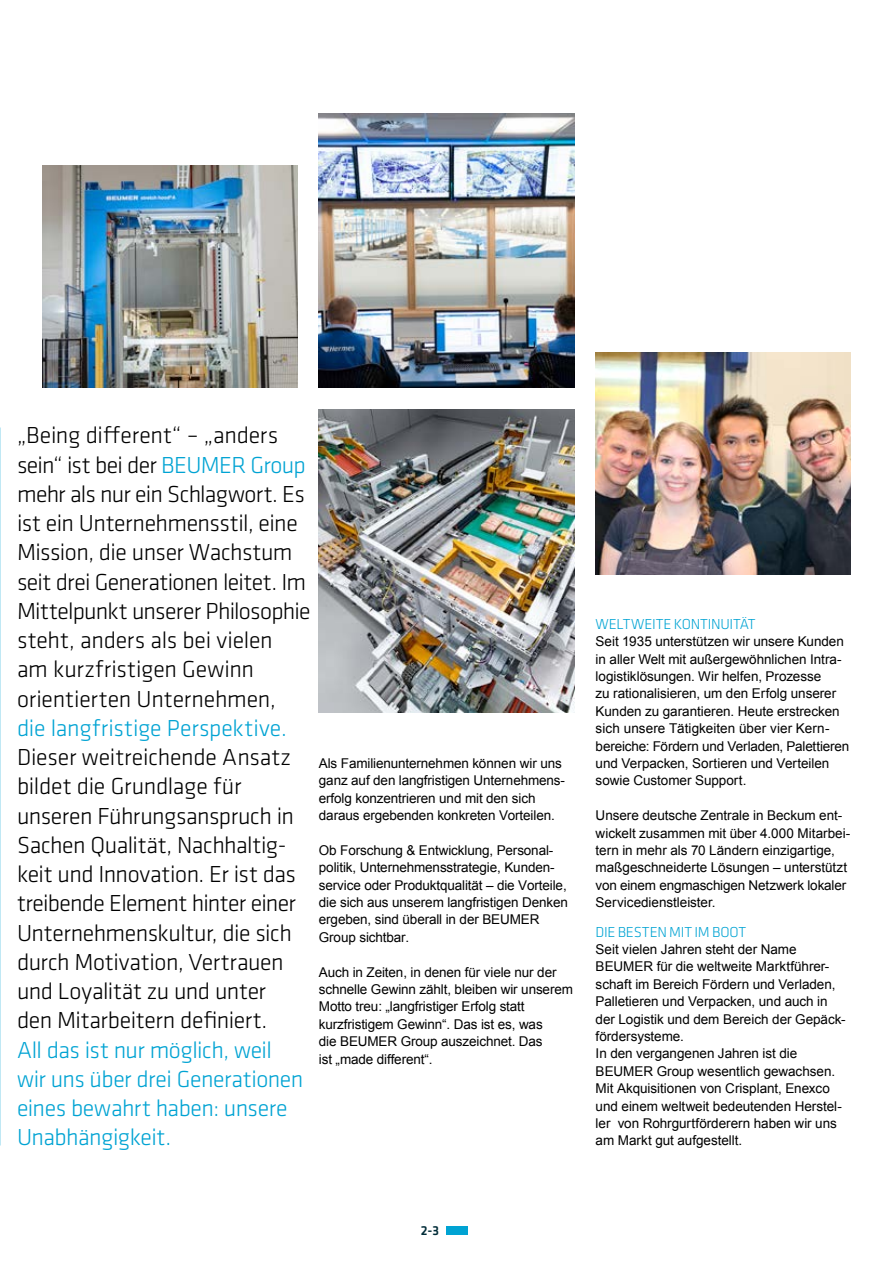
<style>
.page{position:relative;width:893px;height:1263px;background:#fff}
.page>*{position:absolute;margin:0;border:0;box-sizing:border-box;transform-origin:0 0}
.t1{font:300 24px/29.2px "Klavika Basic";letter-spacing:-.02em;color:#000}
.t2{font:300 24px/29.2px "Klavika Basic";letter-spacing:-.02em;color:#00a3d3}
.t3{font:300 15px "Klavika Basic";letter-spacing:-.02em;color:#00a3d3}
.t4{font:13.5px/17.4px "Arial";letter-spacing:-.005em;color:#000}
.t5{font:500 13.5px "Klavika Basic";color:#002c38}
.s1{color:#00a3d3}
</style>
<div class="page">
<img style="left:319px;top:114px;width:255px;height:274px">
<img style="left:595px;top:353px;width:255px;height:222px">
<img style="left:319px;top:409px;width:255px;height:303px">
<div style="left:446px;top:1226px;width:22px;height:9px;background:#00a3d3"></div>
<img style="left:43px;top:166px;width:255px;height:222px">
<p class="t1" style="left:17px;top:420px;width:295px">„Being different“ – „anders sein“ ist bei der <span class="s1">BEUMER Group </span>mehr als nur ein Schlagwort. Es ist ein Unternehmensstil, eine<br>Mission, die unser Wachstum seit drei Generationen leitet. Im<br>Mittelpunkt unserer Philosophie steht, anders als bei vielen<br>am kurzfristigen Gewinn orientierten Unternehmen,</p>
<h1 class="t2" style="left:17px;top:713px;width:271px">die langfristige Perspektive.</h1>
<p class="t1" style="left:17px;top:742px;width:280px">Dieser weitreichende Ansatz bildet die Grundlage für unseren Führungsanspruch in<br>Sachen Qualität, Nachhaltig&shy;keit und Innovation. Er ist das treibende Element hinter einer<br>Unternehmenskultur, die sich durch Motivation, Vertrauen und Loyalität zu und unter den Mitarbeitern definiert.</p>
<h1 class="t2" style="left:17px;top:1035px;width:288px">All das ist nur möglich, weil wir uns über drei Generationen eines bewahrt haben: unsere<br>Unabhängigkeit.</h1>
<p class="t4" style="left:319px;top:754px;width:248px">Als Familienunternehmen können wir uns ganz auf den langfristigen Unternehmens&shy;erfolg konzentrieren und mit den sich daraus ergebenden konkreten Vorteilen.</p>
<p class="t4" style="left:319px;top:841px;width:250px">Ob Forschung &amp; Entwicklung, Personal&shy;politik, Unternehmensstrategie, Kunden&shy;service oder Produktqualität – die Vorteile, die sich aus unserem langfristigen Denken ergeben, sind überall in der BEUMER Group sichtbar.</p>
<p class="t4" style="left:319px;top:963px;width:256px">Auch in Zeiten, in denen für viele nur der schnelle Gewinn zählt, bleiben wir unserem Motto treu: „langfristiger Erfolg statt kurzfristigem Gewinn“. Das ist es, was<br>die BEUMER Group auszeichnet. Das<br>ist „made different“.</p>
<p class="t3" style="left:596px;top:615px;width:161px">WELTWEITE KONTINUITÄT</p>
<p class="t4" style="left:596px;top:633px;width:255px">Seit 1935 unterstützen wir unsere Kunden in aller Welt mit außergewöhnlichen Intra&shy;logistiklösungen. Wir helfen, Prozesse<br>zu rationalisieren, um den Erfolg unserer Kunden zu garantieren. Heute erstrecken sich unsere Tätigkeiten über vier Kern&shy;bereiche: Fördern und Verladen, Palettieren und Verpacken, Sortieren und Verteilen sowie Customer Support.</p>
<p class="t4" style="left:596px;top:807px;width:256px">Unsere deutsche Zentrale in Beckum ent&shy;wickelt zusammen mit über 4.000 Mitarbei&shy;tern in mehr als 70 Ländern einzigartige, maßgeschneiderte Lösungen – unterstützt von einem engmaschigen Netzwerk lokaler Servicedienstleister.</p>
<p class="t3" style="left:596px;top:922px;width:152px">DIE BESTEN MIT IM BOOT</p>
<p class="t4" style="left:596px;top:941px;width:252px">Seit vielen Jahren steht der Name BEUMER für die weltweite Marktführer&shy;schaft im Bereich Fördern und Verladen, Palletieren und Verpacken, und auch in der Logistik und dem Bereich der Gepäck&shy;fördersysteme.<br>In den vergangenen Jahren ist die BEUMER Group wesentlich gewachsen.<br>Mit Akquisitionen von Crisplant, Enexco und einem weltweit bedeutenden Herstel&shy;ler von Rohrgurtförderern haben wir uns am Markt gut aufgestellt.</p>
<p class="t5" style="left:421px;top:1221px;width:20px">2-3</p>
</div>
